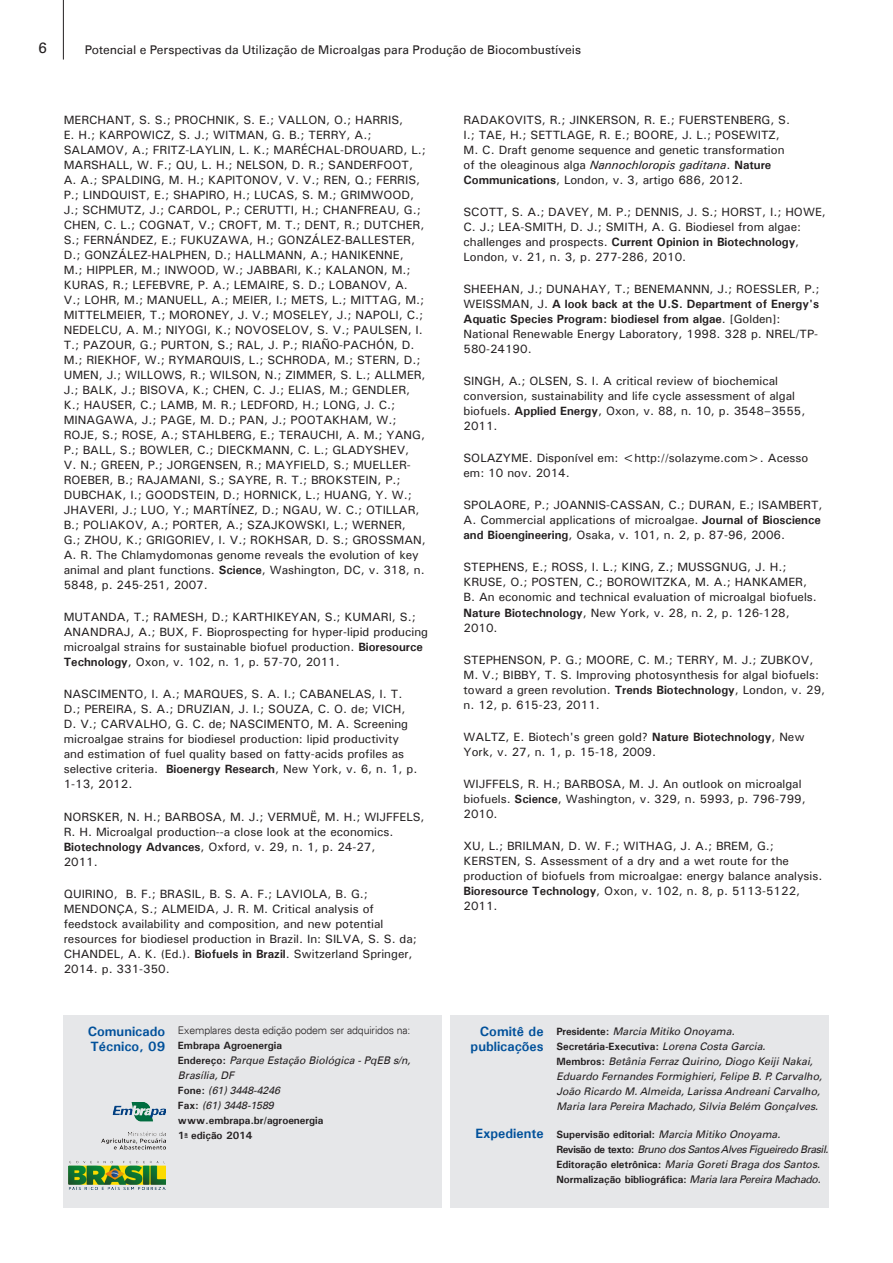
<style>
.page{position:relative;width:893px;height:1263px;background:#fff}
.page>*{position:absolute;margin:0;border:0;box-sizing:border-box;transform-origin:0 0}
.t1{font:15px "Univers LT";color:#231f20}
.t2{font:700 13.5px/15px "Univers";color:#01519b}
.Referências{font:500 12px/15px "Univers";color:#231f20}
.t3{font:12px "Univers LT";color:#231f20}
.t4{font:italic 10.5px/15px "Univers LT";color:#231f20}
.t5{font:700 10.5px "Univers";color:#231f20}
.t6{font:italic 10.5px "Univers LT";letter-spacing:-.04em;color:#231f20}
.t7{font:300 10.5px "Univers";letter-spacing:-.01em;color:#231f20}
.s1{font-weight:700}
.s2{font-family:"Univers";font-weight:700;font-style:normal}
.s3{font-style:italic}
.s4{font-family:"Univers LT";font-weight:400;font-style:italic}
</style>
<div class="page">
<hr style="left:63px;top:0;width:1px;height:60px;background:#231f20">
<div style="left:450px;top:1015px;width:378px;height:193px;background:#e6e7e9"></div>
<div style="left:63px;top:1015px;width:379px;height:193px;background:#e6e7e9"></div>
<img style="left:69px;top:1103px;width:97px;height:86px">
<p class="t1" style="left:39px;top:38px;width:10px">6</p>
<p class="t3" style="left:85px;top:43px;width:498px">Potencial e Perspectivas da Utilização de Microalgas para Produção de Biocombustíveis</p>
<p class="Referências" style="left:64px;top:112px;width:364px">MERCHANT, S. S.; PROCHNIK, S. E.; VALLON, O.; HARRIS,<br>E. H.; KARPOWICZ, S. J.; WITMAN, G. B.; TERRY, A.; SALAMOV, A.; FRITZ-LAYLIN, L. K.; MARÉCHAL-DROUARD, L.; MARSHALL, W. F.; QU, L. H.; NELSON, D. R.; SANDERFOOT, A. A.; SPALDING, M. H.; KAPITONOV, V. V.; REN, Q.; FERRIS, P.; LINDQUIST, E.; SHAPIRO, H.; LUCAS, S. M.; GRIMWOOD, J.; SCHMUTZ, J.; CARDOL, P.; CERUTTI, H.; CHANFREAU, G.; CHEN, C. L.; COGNAT, V.; CROFT, M. T.; DENT, R.; DUTCHER, S.; FERNÁNDEZ, E.; FUKUZAWA, H.; GONZÁLEZ-BALLESTER, D.; GONZÁLEZ-HALPHEN, D.; HALLMANN, A.; HANIKENNE,<br>M.; HIPPLER, M.; INWOOD, W.; JABBARI, K.; KALANON, M.; KURAS, R.; LEFEBVRE, P. A.; LEMAIRE, S. D.; LOBANOV, A.<br>V.; LOHR, M.; MANUELL, A.; MEIER, I.; METS, L.; MITTAG, M.; MITTELMEIER, T.; MORONEY, J. V.; MOSELEY, J.; NAPOLI, C.; NEDELCU, A. M.; NIYOGI, K.; NOVOSELOV, S. V.; PAULSEN, I.<br>T.; PAZOUR, G.; PURTON, S.; RAL, J. P.; RIAÑO-PACHÓN, D.<br>M.; RIEKHOF, W.; RYMARQUIS, L.; SCHRODA, M.; STERN, D.; UMEN, J.; WILLOWS, R.; WILSON, N.; ZIMMER, S. L.; ALLMER, J.; BALK, J.; BISOVA, K.; CHEN, C. J.; ELIAS, M.; GENDLER, K.; HAUSER, C.; LAMB, M. R.; LEDFORD, H.; LONG, J. C.; MINAGAWA, J.; PAGE, M. D.; PAN, J.; POOTAKHAM, W.; ROJE, S.; ROSE, A.; STAHLBERG, E.; TERAUCHI, A. M.; YANG, P.; BALL, S.; BOWLER, C.; DIECKMANN, C. L.; GLADYSHEV,<br>V. N.; GREEN, P.; JORGENSEN, R.; MAYFIELD, S.; MUELLER-ROEBER, B.; RAJAMANI, S.; SAYRE, R. T.; BROKSTEIN, P.; DUBCHAK, I.; GOODSTEIN, D.; HORNICK, L.; HUANG, Y. W.; JHAVERI, J.; LUO, Y.; MARTÍNEZ, D.; NGAU, W. C.; OTILLAR, B.; POLIAKOV, A.; PORTER, A.; SZAJKOWSKI, L.; WERNER,<br>G.; ZHOU, K.; GRIGORIEV, I. V.; ROKHSAR, D. S.; GROSSMAN, A. R. The Chlamydomonas genome reveals the evolution of key animal and plant functions. <span class="s1">Science</span>, Washington, DC, v. 318, n.<br>5848, p. 245-251, 2007.</p>
<p class="Referências" style="left:64px;top:609px;width:366px">MUTANDA, T.; RAMESH, D.; KARTHIKEYAN, S.; KUMARI, S.; ANANDRAJ, A.; BUX, F. Bioprospecting for hyper-lipid producing microalgal strains for sustainable biofuel production. <span class="s1">Bioresource Technology</span>, Oxon, v. 102, n. 1, p. 57-70, 2011.</p>
<p class="Referências" style="left:64px;top:686px;width:355px">NASCIMENTO, I. A.; MARQUES, S. A. I.; CABANELAS, I. T.<br>D.; PEREIRA, S. A.; DRUZIAN, J. I.; SOUZA, C. O. de; VICH, D. V.; CARVALHO, G. C. de; NASCIMENTO, M. A. Screening microalgae strains for biodiesel production: lipid productivity and estimation of fuel quality based on fatty-acids profiles as selective criteria. <span class="s1">Bioenergy Research</span>, New York, v. 6, n. 1, p.<br>1-13, 2012.</p>
<p class="Referências" style="left:64px;top:808px;width:362px">NORSKER, N. H.; BARBOSA, M. J.; VERMUË, M. H.; WIJFFELS, R. H. Microalgal production--a close look at the economics.<br><span class="s1">Biotechnology Advances</span>, Oxford, v. 29, n. 1, p. 24-27,<br>2011.</p>
<p class="Referências" style="left:64px;top:886px;width:355px">QUIRINO, B. F.; BRASIL, B. S. A. F.; LAVIOLA, B. G.; MENDONÇA, S.; ALMEIDA, J. R. M. Critical analysis of feedstock availability and composition, and new potential resources for biodiesel production in Brazil. In: SILVA, S. S. da; CHANDEL, A. K. (Ed.). <span class="s1">Biofuels in Brazil</span>. Switzerland Springer, 2014. p. 331-350.</p>
<p class="t2" style="left:88px;top:1024px;width:79px">Comunicado<br>Técnico, 09</p>
<p class="t7" style="left:178px;top:1024px;width:234px">Exemplares desta edição podem ser adquiridos na:</p>
<p class="t5" style="left:178px;top:1039px;width:106px">Embrapa Agroenergia</p>
<p class="t4" style="left:178px;top:1053px;width:234px"><span class="s2">Endereço:</span> Parque Estação Biológica - PqEB s/n,<br>Brasília, DF</p>
<p class="t4" style="left:178px;top:1083px;width:104px"><span class="s2">Fone:</span> (61) 3448-4246</p>
<p class="t4" style="left:178px;top:1098px;width:97px"><span class="s2">Fax:</span> (61) 3448-1589</p>
<p class="t5" style="left:178px;top:1114px;width:147px">www.embrapa.br/agroenergia</p>
<p class="t5" style="left:178px;top:1129px;width:76px">1<sup>a</sup> edição 2014</p>
<p class="Referências" style="left:463px;top:112px;width:328px">RADAKOVITS, R.; JINKERSON, R. E.; FUERSTENBERG, S.<br>I.; TAE, H.; SETTLAGE, R. E.; BOORE, J. L.; POSEWITZ, M. C. Draft genome sequence and genetic transformation of the oleaginous alga <span class="s3">Nannochloropis gaditana</span>. <span class="s1">Nature Communications</span>, London, v. 3, artigo 686, 2012.</p>
<p class="Referências" style="left:463px;top:204px;width:364px">SCOTT, S. A.; DAVEY, M. P.; DENNIS, J. S.; HORST, I.; HOWE, C. J.; LEA-SMITH, D. J.; SMITH, A. G. Biodiesel from algae: challenges and prospects. <span class="s1">Current Opinion in Biotechnology</span>, London, v. 21, n. 3, p. 277-286, 2010.</p>
<p class="Referências" style="left:463px;top:281px;width:357px">SHEEHAN, J.; DUNAHAY, T.; BENEMANNN, J.; ROESSLER, P.; WEISSMAN, J. <span class="s1">A look back at the U.S. Department of Energy's Aquatic Species Program: biodiesel from algae</span>. [Golden]:<br>National Renewable Energy Laboratory, 1998. 328 p. NREL/TP-580-24190.</p>
<p class="Referências" style="left:463px;top:373px;width:343px">SINGH, A.; OLSEN, S. I. A critical review of biochemical conversion, sustainability and life cycle assessment of algal biofuels. <span class="s1">Applied Energy</span>, Oxon, v. 88, n. 10, p. 3548–3555, 2011.</p>
<p class="Referências" style="left:463px;top:451px;width:346px">SOLAZYME. Disponível em: &lt;http://solazyme.com&gt;. Acesso em: 10 nov. 2014.</p>
<p class="Referências" style="left:463px;top:498px;width:361px">SPOLAORE, P.; JOANNIS-CASSAN, C.; DURAN, E.; ISAMBERT,<br>A. Commercial applications of microalgae. <span class="s1">Journal of Bioscience and Bioengineering</span>, Osaka, v. 101, n. 2, p. 87-96, 2006.</p>
<p class="Referências" style="left:463px;top:560px;width:355px">STEPHENS, E.; ROSS, I. L.; KING, Z.; MUSSGNUG, J. H.; KRUSE, O.; POSTEN, C.; BOROWITZKA, M. A.; HANKAMER, B. An economic and technical evaluation of microalgal biofuels.<br><span class="s1">Nature Biotechnology</span>, New York, v. 28, n. 2, p. 126-128, 2010.</p>
<p class="Referências" style="left:463px;top:652px;width:363px">STEPHENSON, P. G.; MOORE, C. M.; TERRY, M. J.; ZUBKOV, M. V.; BIBBY, T. S. Improving photosynthesis for algal biofuels: toward a green revolution. <span class="s1">Trends Biotechnology</span>, London, v. 29, n. 12, p. 615-23, 2011.</p>
<p class="Referências" style="left:463px;top:729px;width:343px">WALTZ, E. Biotech's green gold? <span class="s1">Nature Biotechnology</span>, New<br>York, v. 27, n. 1, p. 15-18, 2009.</p>
<p class="Referências" style="left:463px;top:776px;width:344px">WIJFFELS, R. H.; BARBOSA, M. J. An outlook on microalgal biofuels. <span class="s1">Science</span>, Washington, v. 329, n. 5993, p. 796-799,<br>2010.</p>
<p class="Referências" style="left:463px;top:838px;width:360px">XU, L.; BRILMAN, D. W. F.; WITHAG, J. A.; BREM, G.; KERSTEN, S. Assessment of a dry and a wet route for the production of biofuels from microalgae: energy balance analysis.<br><span class="s1">Bioresource Technology</span>, Oxon, v. 102, n. 8, p. 5113-5122, 2011.</p>
<p class="t2" style="left:480px;top:1024px;width:65px">Comitê de</p>
<p class="t2" style="left:471px;top:1039px;width:74px">publicações</p>
<p class="t2" style="left:475px;top:1126px;width:70px">Expediente</p>
<p class="t4" style="left:556px;top:1024px;width:180px"><span class="s2">Presidente:</span> Marcia Mitiko Onoyama.</p>
<p class="t4" style="left:556px;top:1039px;width:267px"><span class="s2">Secretária-Executiva:</span> Lorena Costa Garcia.<br><span class="s2">Membros:</span> Betânia Ferraz Quirino, Diogo Keiji Nakai, Eduardo Fernandes Formighieri, Felipe B. P. Carvalho, João Ricardo M. Almeida, Larissa Andreani Carvalho, Maria Iara Pereira Machado, Silvia Belém Gonçalves.</p>
<p class="t5" style="left:556px;top:1127px;width:225px">Supervisão editorial: <span class="s4">Marcia Mitiko Onoyama.</span></p>
<p class="t6" style="left:556px;top:1143px;width:274px"><span class="s2">Revisão de texto:</span> Bruno dos Santos Alves Figueiredo Brasil.</p>
<p class="t4" style="left:556px;top:1157px;width:265px"><span class="s2">Editoração eletrônica:</span> Maria Goreti Braga dos Santos.</p>
<p class="t5" style="left:556px;top:1172px;width:266px">Normalização bibliográfica: <span class="s4">Maria Iara Pereira Machado.</span></p>
</div>
